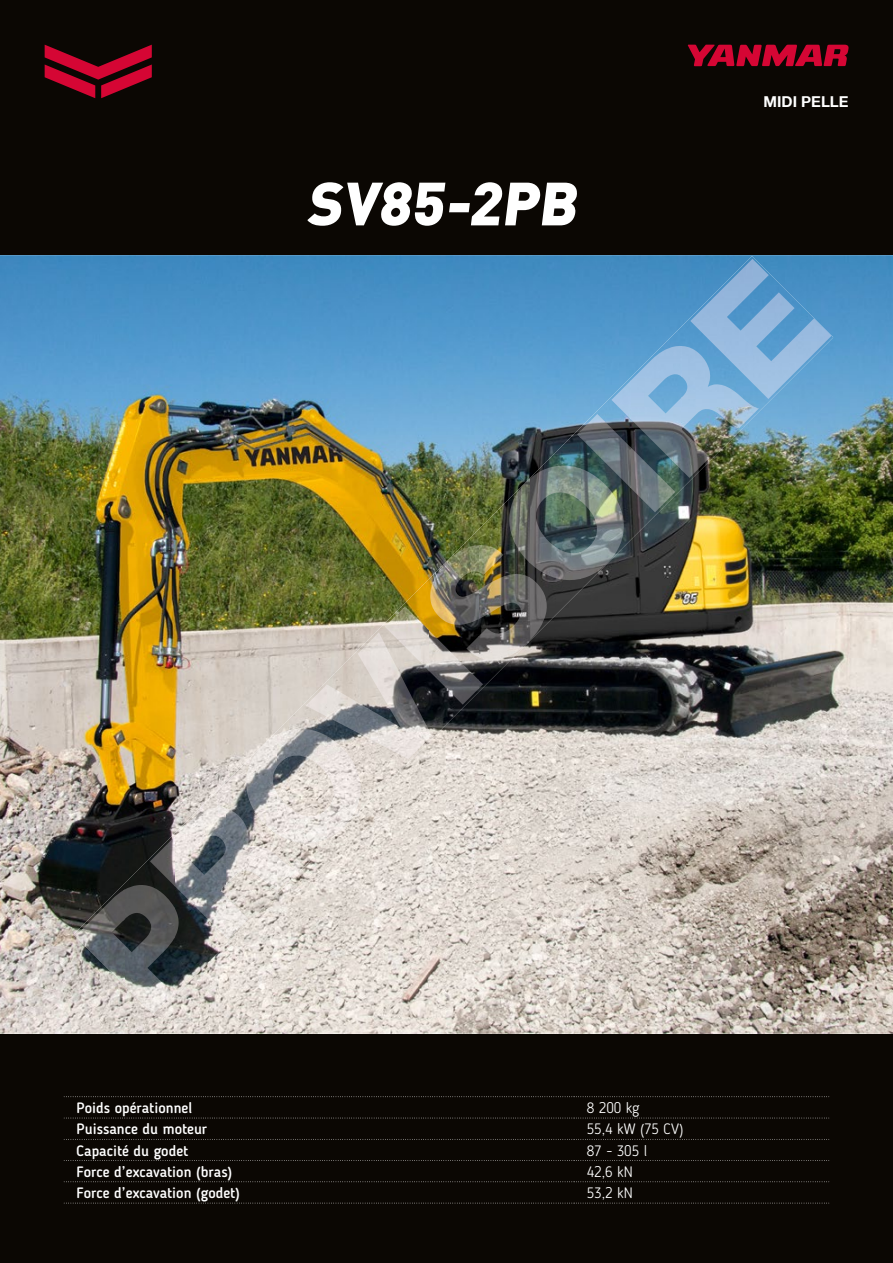
<style>
.page{position:relative;width:893px;height:1263px;background:#0b0703}
.page>*{position:absolute;margin:0;border:0;box-sizing:border-box;transform-origin:0 0}
.t1{font:900 60px "DIN";color:#fff}
.t2{font:500 15px "Blogger Sans";color:#fff}
.t3{font:300 15px "Blogger Sans";color:#fff}
.t4{font:700 15px "Helvetica Neue LT Com";color:#fff}
</style>
<div class="page">
<svg style="left:688px;top:45px;width:160px;height:21px"></svg>
<svg style="left:45px;top:45px;width:107px;height:53px"></svg>
<svg style="left:64px;top:1096px;width:765px;height:1px"></svg>
<svg style="left:64px;top:1118px;width:765px;height:1px"></svg>
<svg style="left:64px;top:1139px;width:765px;height:1px"></svg>
<svg style="left:64px;top:1160px;width:765px;height:1px"></svg>
<svg style="left:64px;top:1181px;width:765px;height:1px"></svg>
<svg style="left:64px;top:1203px;width:765px;height:1px"></svg>
<img style="left:0;top:255px;width:893px;height:779px">
<img style="left:74px;top:256px;width:759px;height:760px">
<img style="left:681px;top:256px;width:152px;height:152px">
<img style="left:630px;top:306px;width:52px;height:254px">
<img style="left:580px;top:357px;width:51px;height:254px">
<img style="left:529px;top:407px;width:51px;height:254px">
<img style="left:681px;top:407px;width:102px;height:52px">
<img style="left:478px;top:458px;width:52px;height:254px">
<img style="left:681px;top:458px;width:51px;height:51px">
<img style="left:428px;top:509px;width:51px;height:254px">
<img style="left:377px;top:560px;width:51px;height:253px">
<img style="left:326px;top:610px;width:52px;height:254px">
<img style="left:276px;top:661px;width:51px;height:254px">
<img style="left:225px;top:712px;width:51px;height:254px">
<img style="left:174px;top:762px;width:51px;height:254px">
<img style="left:124px;top:813px;width:51px;height:203px">
<img style="left:74px;top:864px;width:50px;height:152px">
<h1 class="t1" style="left:306px;top:163px;width:281px">SV85-2PB</h1>
<p class="t4" style="left:764px;top:92px;width:86px">MIDI PELLE</p>
<p class="t2" style="left:77px;top:1099px;width:117px">Poids opérationnel</p>
<p class="t3" style="left:587px;top:1099px;width:54px">8 200 kg</p>
<p class="t2" style="left:77px;top:1120px;width:132px">Puissance du moteur</p>
<p class="t3" style="left:587px;top:1120px;width:98px">55,4 kW (75 CV)</p>
<p class="t2" style="left:77px;top:1141px;width:113px">Capacité du godet</p>
<p class="t3" style="left:587px;top:1141px;width:62px">87 - 305 l</p>
<p class="t2" style="left:77px;top:1163px;width:157px">Force d’excavation (bras)</p>
<p class="t3" style="left:587px;top:1163px;width:48px">42,6 kN</p>
<p class="t2" style="left:77px;top:1184px;width:165px">Force d’excavation (godet)</p>
<p class="t3" style="left:587px;top:1184px;width:48px">53,2 kN</p>
</div>
